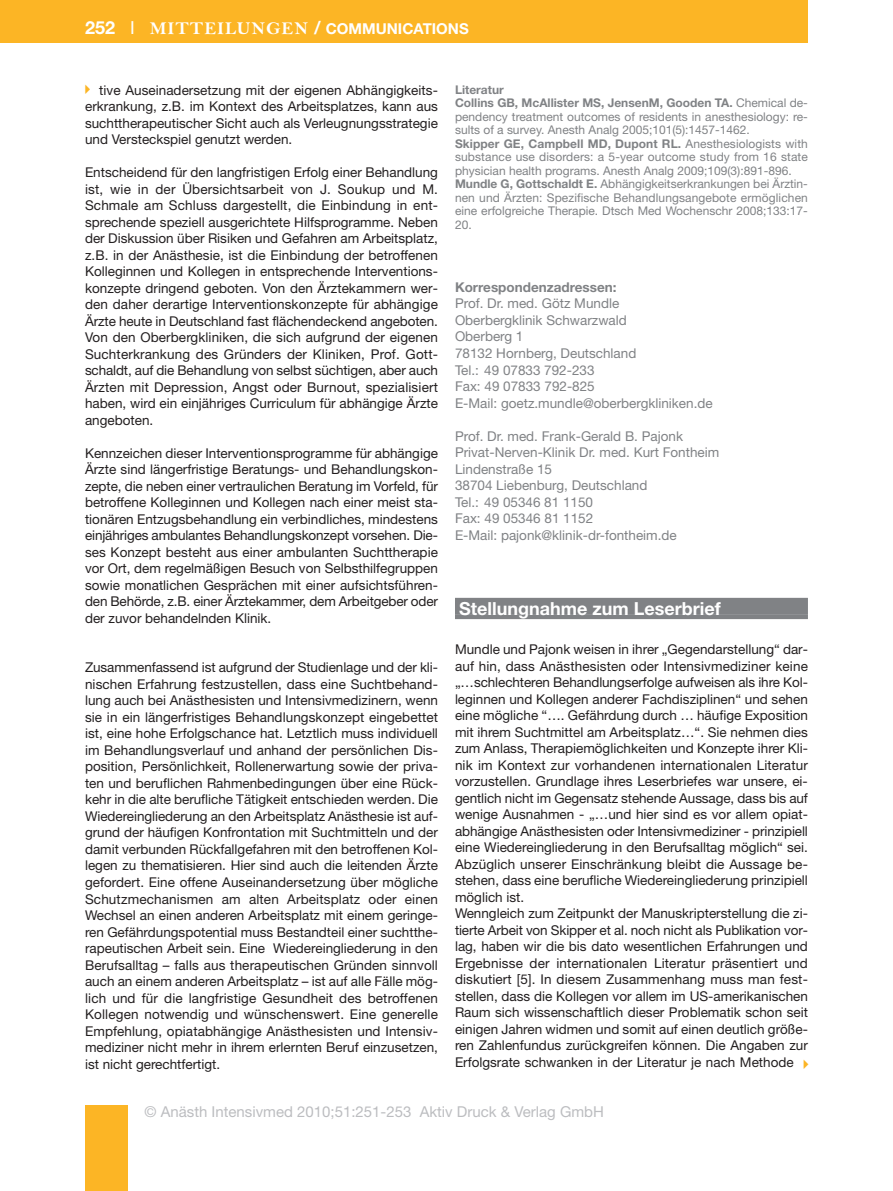
<style>
.page{position:relative;width:893px;height:1191px;background:#fff}
.page>*{position:absolute;margin:0;border:0;box-sizing:border-box;transform-origin:0 0}
.t1{font:700 18px "Helvetica Neue";color:#fff}
.t2{font:15px "Helvetica Neue";color:#bcbdc0}
.t3{font:700 15px "Helvetica Neue";color:#fff}
.t4{font:13.5px/16.5px "Helvetica Neue";color:#231f20;text-align:justify}
.t5{font:13.5px/16.5px "Helvetica Neue";color:#808285}
.t6{font:700 13.5px "Helvetica Neue";color:#808285}
.t7{font:12px/13.5px "Helvetica Neue";color:#808285}
.s1{font-size:18px}
.s2{font-weight:400;font-size:18px}
.s3{font-family:"Bell MT Bold";font-weight:400;font-size:18px}
.s4{font-weight:700}
</style>
<div class="page">
<div style="left:455px;top:598px;width:353px;height:17px;background:#808285"></div>
<hr style="left:455px;top:615px;width:353px;height:4px;background:#808285">
<div style="left:0;top:0;width:808px;height:43px;background:#fcb525"></div>
<div style="left:85px;top:1106px;width:43px;height:85px;background:#fcb525"></div>
<p class="t3" style="left:85px;top:23px;width:385px"><span class="s1">252</span> <span class="s2">I</span> <span class="s3">MITTEILUNGEN</span> <span class="s1">/</span> COMMUNICATIONS</p>
<p class="t4" style="left:85px;top:83px;width:354px;text-indent:14px">tive Auseinadersetzung mit der eigenen Abhängigkeits&shy;erkrankung, z.B. im Kontext des Arbeitsplatzes, kann aus suchttherapeutischer Sicht auch als Verleugnungsstrategie und Versteckspiel genutzt werden.</p>
<p class="t4" style="left:85px;top:165px;width:354px">Entscheidend für den langfristigen Erfolg einer Behandlung ist, wie in der Übersichtsarbeit von J. Soukup und M.<br>Schmale am Schluss dargestellt, die Einbindung in ent&shy;sprechende speziell ausgerichtete Hilfsprogramme. Neben der Diskussion über Risiken und Gefahren am Arbeitsplatz, z.B. in der Anästhesie, ist die Einbindung der betroffenen Kolleginnen und Kollegen in entsprechende Interventions&shy;konzepte dringend geboten. Von den Ärztekammern wer&shy;den daher derartige Interventionskonzepte für abhängige Ärzte heute in Deutschland fast flächendeckend angeboten.<br>Von den Oberbergkliniken, die sich aufgrund der eigenen Suchterkrankung des Gründers der Kliniken, Prof. Gott&shy;schaldt, auf die Behandlung von selbst süchtigen, aber auch Ärzten mit Depression, Angst oder Burnout, spezialisiert haben, wird ein einjähriges Curriculum für abhängige Ärzte angeboten.</p>
<p class="t4" style="left:85px;top:446px;width:354px">Kennzeichen dieser Interventionsprogramme für abhängige Ärzte sind längerfristige Beratungs- und Behandlungskon&shy;zepte, die neben einer vertraulichen Beratung im Vorfeld, für betroffene Kolleginnen und Kollegen nach einer meist sta&shy;tionären Entzugsbehandlung ein verbindliches, mindestens einjähriges ambulantes Behandlungskonzept vorsehen. Die&shy;ses Konzept besteht aus einer ambulanten Suchttherapie vor Ort, dem regelmäßigen Besuch von Selbsthilfegruppen sowie monatlichen Gesprächen mit einer aufsichtsführen&shy;den Behörde, z.B. einer Ärztekammer, dem Arbeitgeber oder der zuvor behandelnden Klinik.</p>
<p class="t4" style="left:85px;top:660px;width:354px">Zusammenfassend ist aufgrund der Studienlage und der kli&shy;nischen Erfahrung festzustellen, dass eine Suchtbehand&shy;lung auch bei Anästhesisten und Intensivmedizinern, wenn sie in ein längerfristiges Behandlungskonzept eingebettet ist, eine hohe Erfolgschance hat. Letztlich muss individuell im Behandlungsverlauf und anhand der persönlichen Dis - position, Persönlichkeit, Rollenerwartung sowie der priva&shy;ten und beruflichen Rahmenbedingungen über eine Rück - kehr in die alte berufliche Tätigkeit entschieden werden. Die Wiedereingliederung an den Arbeitsplatz Anästhesie ist auf&shy;grund der häufigen Konfrontation mit Suchtmitteln und der damit verbunden Rückfallgefahren mit den betroffenen Kol&shy;legen zu thematisieren. Hier sind auch die leitenden Ärzte gefordert. Eine offene Auseinandersetzung über mögliche Schutzmechanismen am alten Arbeitsplatz oder einen Wechsel an einen anderen Arbeitsplatz mit einem geringe&shy;ren Gefährdungspotential muss Bestandteil einer suchtthe&shy;rapeutischen Arbeit sein. Eine Wiedereingliederung in den Berufsalltag – falls aus therapeutischen Gründen sinnvoll auch an einem anderen Arbeitsplatz – ist auf alle Fälle mög&shy;lich und für die langfristige Gesundheit des betroffenen Kollegen notwendig und wünschenswert. Eine generelle Empfehlung, opiatabhängige Anästhesisten und Intensiv - mediziner nicht mehr in ihrem erlernten Beruf einzusetzen, ist nicht gerechtfertigt.</p>
<p class="t7" style="left:455px;top:84px;width:354px"><span class="s4">Literatur<br>Collins GB, McAllister MS, JensenM, Gooden TA.</span> Chemical de&shy;pendency treatment outcomes of residents in anesthesiology: re&shy;sults of a survey. Anesth Analg 2005;101(5):1457-1462.<br><span class="s4">Skipper GE, Campbell MD, Dupont RL.</span> Anesthesiologists with substance use disorders: a 5-year outcome study from 16 state physician health programs. Anesth Analg 2009;109(3):891-896.<br><span class="s4">Mundle G, Gottschaldt E.</span> Abhängigkeitserkrankungen bei Ärztin&shy;nen und Ärzten: Spezifische Behandlungsangebote ermöglichen eine erfolgreiche Therapie. Dtsch Med Wochenschr 2008;133:17- 20.</p>
<p class="t6" style="left:455px;top:282px;width:163px">Korrespondenzadressen:</p>
<p class="t5" style="left:455px;top:297px;width:259px">Prof. Dr. med. Götz Mundle<br>Oberbergklinik Schwarzwald<br>Oberberg 1<br>78132 Hornberg, Deutschland<br>Tel.: 49 07833 792-233<br>Fax: 49 07833 792-825<br>E-Mail: goetz.mundle@oberbergkliniken.de</p>
<p class="t5" style="left:455px;top:429px;width:266px">Prof. Dr. med. Frank-Gerald B. Pajonk<br>Privat-Nerven-Klinik Dr. med. Kurt Fontheim<br>Lindenstraße 15<br>38704 Liebenburg, Deutschland<br>Tel.: 49 05346 81 1150<br>Fax: 49 05346 81 1152<br>E-Mail: pajonk@klinik-dr-fontheim.de</p>
<h1 class="t1" style="left:459px;top:602px;width:263px">Stellungnahme zum Leserbrief</h1>
<p class="t4" style="left:455px;top:642px;width:354px;text-align:left">Mundle und Pajonk weisen in ihrer „Gegendarstellung“ dar&shy;auf hin, dass Anästhesisten oder Intensivmediziner keine „…schlechteren Behandlungserfolge aufweisen als ihre Kol&shy;leginnen und Kollegen anderer Fachdisziplinen“ und sehen eine mögliche “…. Gefährdung durch … häufige Exposition mit ihrem Suchtmittel am Arbeitsplatz…“. Sie nehmen dies zum Anlass, Therapiemöglichkeiten und Konzepte ihrer Kli&shy;nik im Kontext zur vorhandenen internationalen Literatur vorzustellen. Grundlage ihres Leserbriefes war unsere, ei&shy;gentlich nicht im Gegensatz stehende Aussage, dass bis auf wenige Ausnahmen - „…und hier sind es vor allem opiat&shy;abhängige Anästhesisten oder Intensivmediziner - prinzipiell eine Wiedereingliederung in den Berufsalltag möglich“ sei.<br>Abzüglich unserer Einschränkung bleibt die Aussage be&shy;stehen, dass eine berufliche Wiedereingliederung prinzipiell möglich ist.<br>Wenngleich zum Zeitpunkt der Manuskripterstellung die zi&shy;tierte Arbeit von Skipper et al. noch nicht als Publikation vor&shy;lag, haben wir die bis dato wesentlichen Erfahrungen und Ergebnisse der internationalen Literatur präsentiert und dis kutiert [5]. In diesem Zusammenhang muss man fest&shy;stellen, dass die Kollegen vor allem im US-amerikanischen Raum sich wissenschaftlich dieser Problematik schon seit einigen Jahren widmen und somit auf einen deutlich größe&shy;ren Zahlenfundus zurückgreifen können. Die Angaben zur Erfolgsrate schwanken in der Literatur je nach Methode</p>
<p class="t2" style="left:145px;top:1106px;width:461px">© Anästh Intensivmed 2010;51:251-253 Aktiv Druck &amp; Verlag GmbH</p>
</div>
